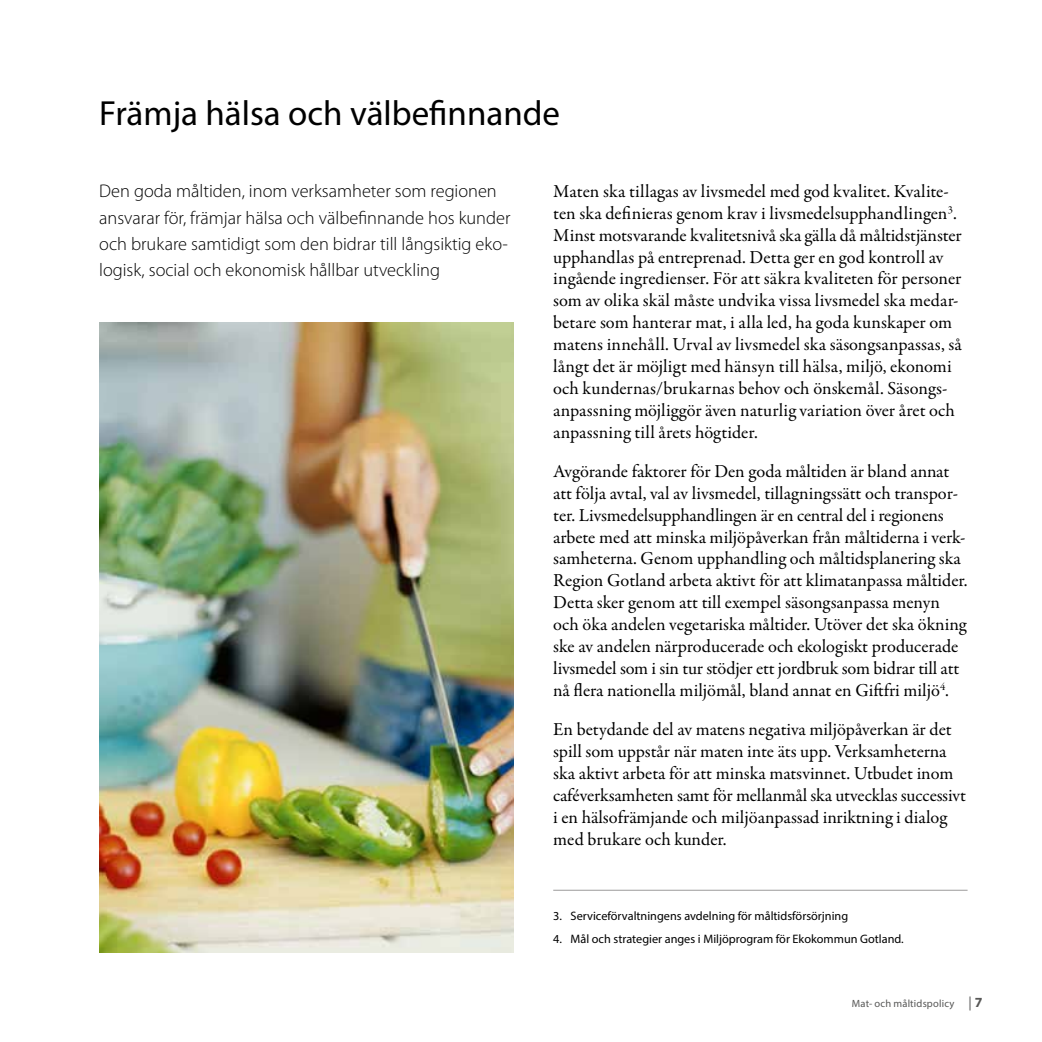
<style>
.page{position:relative;width:1042px;height:1042px;background:#fff}
.page>*{position:absolute;margin:0;border:0;box-sizing:border-box;transform-origin:0 0}
.t1{font:35px "Myriad Pro";color:#000}
.t2{font:18.38px/21.9px "Garamond Premr Pro";color:#000}
.t3{font:300 18.38px/26.2px "Myriad Pro";color:#000}
.t4{font:12.25px "Myriad Pro";color:#000}
.t5{font:10.5px "Myriad Pro";letter-spacing:.015em;color:#575756}
.s1{font-size:14px}
.s2{font-weight:700;font-size:14px}
</style>
<div class="page">
<img style="left:99px;top:322px;width:414px;height:630px">
<hr style="left:553px;top:889px;width:414px;height:2px;background:#b3b2b2">
<h1 class="t1" style="left:99px;top:92px;width:462px">Främja hälsa och välbefinnande</h1>
<p class="t3" style="left:99px;top:178px;width:413px">Den goda måltiden, inom verksamheter som regionen ansvarar för, främjar hälsa och välbefinnande hos kunder och brukare samtidigt som den bidrar till långsiktig eko&shy;logisk, social och ekonomisk hållbar utveckling</p>
<p class="t2" style="left:553px;top:181px;width:410px">Maten ska tillagas av livsmedel med god kvalitet. Kvalite&shy;ten ska definieras genom krav i livsmedelsupphandlingen<sup>3</sup>.<br>Minst motsvarande kvalitetsnivå ska gälla då måltidstjänster upphandlas på entreprenad. Detta ger en god kontroll av ingående ingredienser. För att säkra kvaliteten för personer som av olika skäl måste undvika vissa livsmedel ska medar&shy;betare som hanterar mat, i alla led, ha goda kunskaper om matens innehåll. Urval av livsmedel ska säsongsanpassas, så långt det är möjligt med hänsyn till hälsa, miljö, ekonomi och kundernas/brukarnas behov och önskemål. Säsongs&shy;anpassning möjliggör även naturlig variation över året och anpassning till årets högtider.</p>
<p class="t2" style="left:553px;top:461px;width:416px">Avgörande faktorer för Den goda måltiden är bland annat att följa avtal, val av livsmedel, tillagningssätt och transpor&shy;ter. Livsmedelsupphandlingen är en central del i regionens arbete med att minska miljöpåverkan från måltiderna i verk&shy;samheterna. Genom upphandling och måltidsplanering ska Region Gotland arbeta aktivt för att klimatanpassa måltider.<br>Detta sker genom att till exempel säsongsanpassa menyn och öka andelen vegetariska måltider. Utöver det ska ökning ske av andelen närproducerade och ekologiskt producerade livsmedel som i sin tur stödjer ett jordbruk som bidrar till att nå flera nationella miljömål, bland annat en Giftfri miljö<sup>4</sup>.</p>
<p class="t2" style="left:553px;top:719px;width:414px">En betydande del av matens negativa miljöpåverkan är det spill som uppstår när maten inte äts upp. Verksamheterna ska aktivt arbeta för att minska matsvinnet. Utbudet inom caféverksamheten samt för mellanmål ska utvecklas successivt i en hälsofrämjande och miljöanpassad inriktning i dialog med brukare och kunder.</p>
<p class="t4" style="left:553px;top:908px;width:296px">3. Serviceförvaltningens avdelning för måltidsförsörjning</p>
<p class="t4" style="left:553px;top:931px;width:352px">4. Mål och strategier anges i Miljöprogram för Ekokommun Gotland.</p>
<p class="t5" style="left:852px;top:997px;width:132px">Mat- och måltidspolicy <span class="s1">|</span> <span class="s2">7</span></p>
</div>
